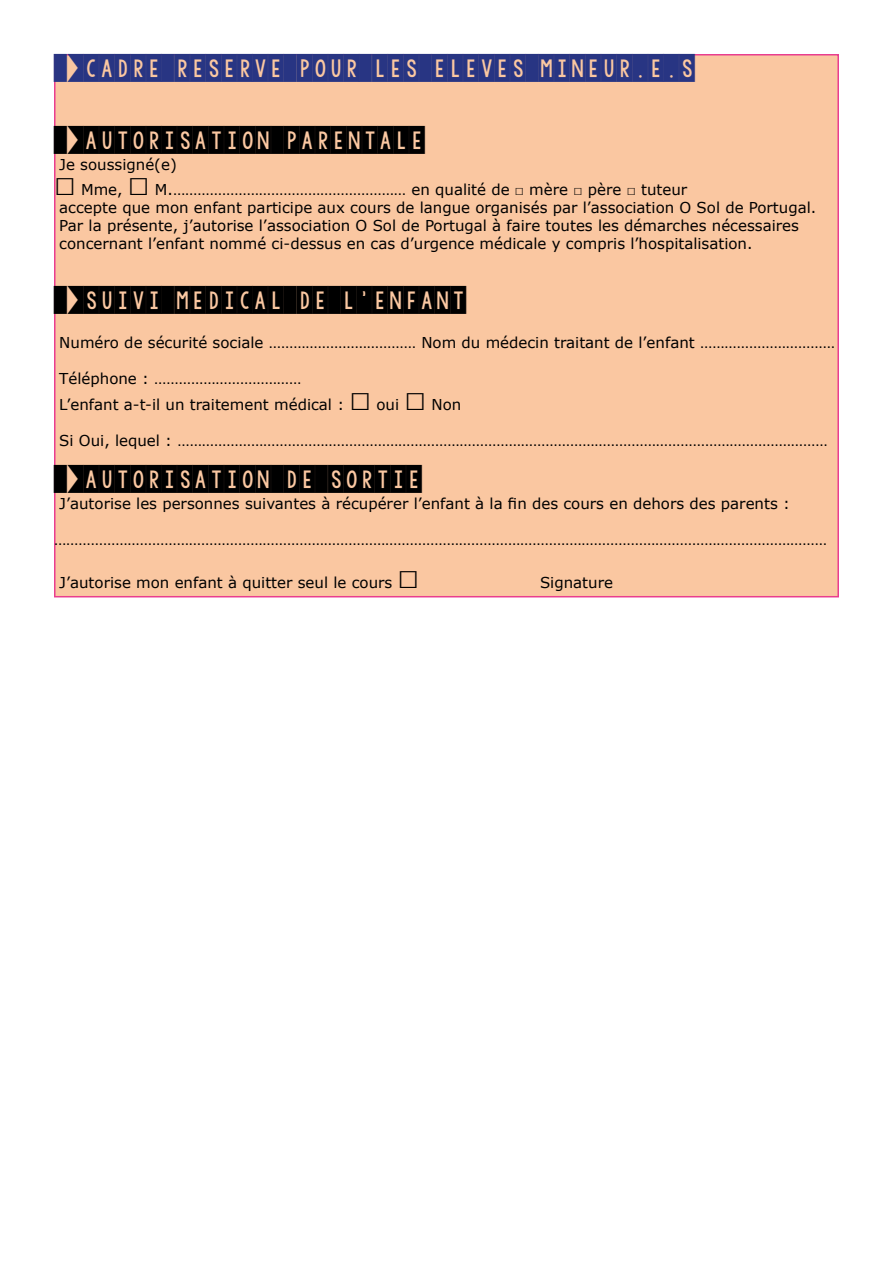
<style>
.page{position:relative;width:893px;height:1263px;background:#fff}
.page>*{position:absolute;margin:0;border:0;box-sizing:border-box;transform-origin:0 0}
.t1{font:37.5px "KG Defying Gravity";color:#000}
.t2{font:37.5px "KG Defying Gravity";color:#283583}
.t3{font:36px "Verdana";color:#000}
.t4{font:15px/18px "Verdana";color:#000}
.s1{font-size:36px}
</style>
<div class="page">
<div style="left:54px;top:54px;width:785px;height:543px;background:#fac7a1;border:2px solid #e93e8f"></div>
<h1 class="t2" style="left:54px;top:45px;width:642px">|[CADRE|RESERVE|POUR|LES|ELEVES|MINEUR.E.S</h1>
<h1 class="t1" style="left:54px;top:117px;width:372px">|[AUTORISATION|PARENTALE</h1>
<p class="t4" style="left:59px;top:155px;width:119px">Je soussigné(e)</p>
<p class="t4" style="left:59px;top:181px;width:758px;text-indent:-5px"><span class="s1">□</span> Mme, <span class="s1">□</span> M.………………………………………………… en qualité de □ mère □ père □ tuteur<br>accepte que mon enfant participe aux cours de langue organisés par l’association O Sol de Portugal.<br>Par la présente, j’autorise l’association O Sol de Portugal à faire toutes les démarches nécessaires concernant l’enfant nommé ci-dessus en cas d’urgence médicale y compris l’hospitalisation.</p>
<h1 class="t1" style="left:54px;top:277px;width:413px">|[SUIVI|MEDICAL|DE|L’ENFANT</h1>
<p class="t4" style="left:59px;top:334px;width:777px">Numéro de sécurité sociale ……………………………… Nom du médecin traitant de l’enfant ……………………………</p>
<p class="t4" style="left:59px;top:366px;width:403px;line-height:25.2px">Téléphone : ………………………………<br>L’enfant a-t-il un traitement médical : <span class="s1">□</span> oui <span class="s1">□</span> Non</p>
<p class="t4" style="left:59px;top:431px;width:770px">Si Oui, lequel : ……………………………………………………………………………………………………………………………………………</p>
<h1 class="t1" style="left:54px;top:456px;width:369px">|[AUTORISATION|DE|SORTIE</h1>
<p class="t4" style="left:59px;top:494px;width:732px">J’autorise les personnes suivantes à récupérer l’enfant à la fin des cours en dehors des parents :</p>
<p class="t4" style="left:54px;top:530px;width:775px">………………………………………………………………………………………………………………………………………………………………………</p>
<p class="t4" style="left:59px;top:573px;width:335px">J’autorise mon enfant à quitter seul le cours</p>
<h2 class="t3" style="left:398px;top:550px;width:23px">□</h2>
<p class="t4" style="left:540px;top:573px;width:74px">Signature</p>
</div>
